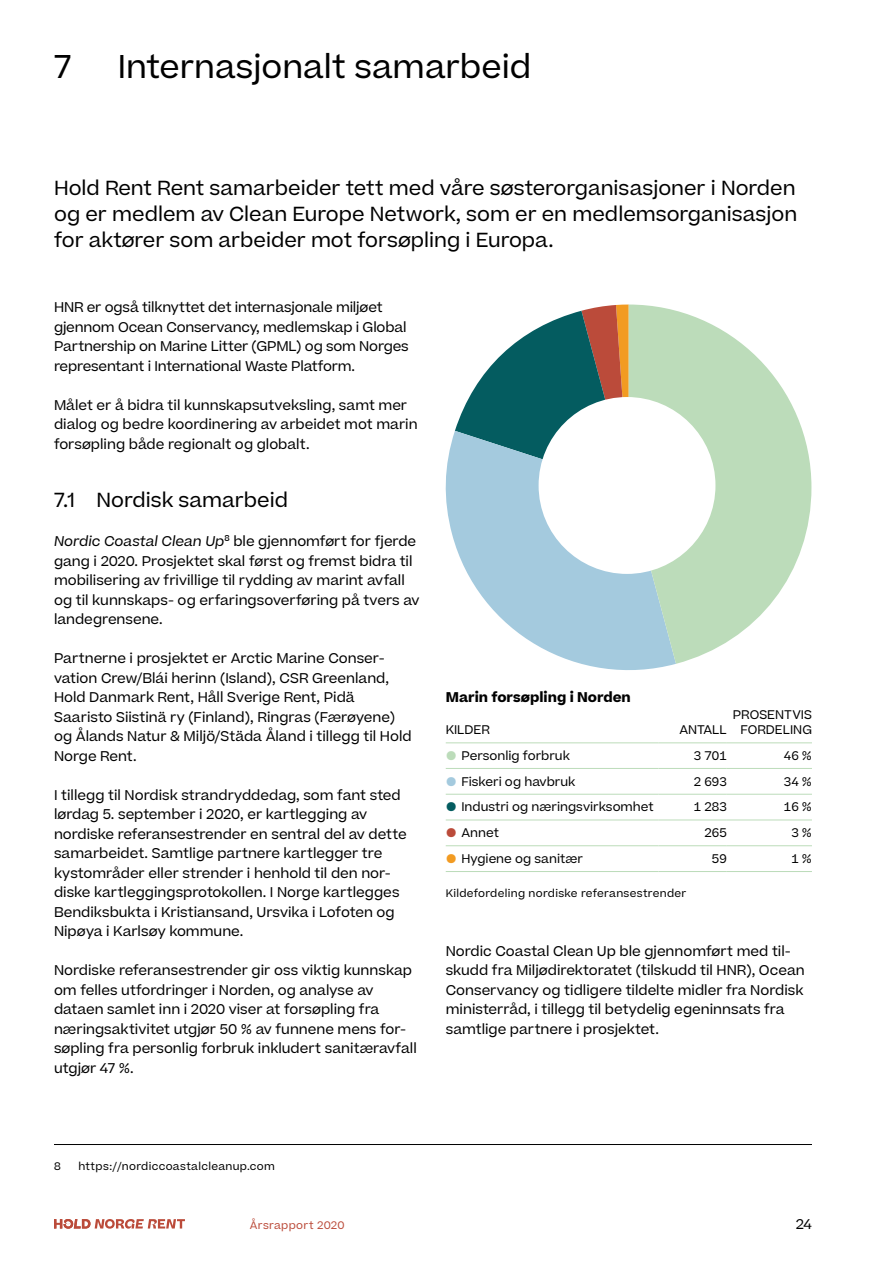
<style>
.page{position:relative;width:893px;height:1263px;background:#fff}
.page>*{position:absolute;margin:0;border:0;box-sizing:border-box;transform-origin:0 0}
.t1{font:31.5px "Beatrice";color:#000}
.t2{font:19.5px/26px "Beatrice";color:#000;text-align:justify}
.t3{font:13.5px/19.5px "Beatrice";color:#000}
.t4{font:700 13.5px "Beatrice";color:#000}
.t5{font:12px/15px "Beatrice";color:#000;text-align:right}
.t6{font:10.5px "Beatrice";letter-spacing:.03em;color:#000}
.t7{font:10.5px "Beatrice";letter-spacing:.03em;color:#bb4b3a}
.s1{font-style:italic}
.s2{color:#bcdcba}
.s3{color:#a4cade}
.s4{color:#045c60}
.s5{color:#bb4b3a}
.s6{color:#f29b22}
</style>
<div class="page">
<svg style="left:54px;top:1219px;width:131px;height:10px"></svg>
<hr style="left:54px;top:1144px;width:758px;height:1px;background:#000">
<svg style="left:455px;top:304px;width:174px;height:127px"></svg>
<svg style="left:445px;top:431px;width:230px;height:239px;fill:#a4cade"></svg>
<svg style="left:629px;top:304px;width:182px;height:360px;fill:#bcdcba"></svg>
<div style="left:539px;top:397px;width:176px;height:177px;background:#fff;border-radius:50%"></div>
<hr style="left:446px;top:768px;width:212px;height:1px;background:#bcdcba">
<hr style="left:658px;top:768px;width:69px;height:1px;background:#bcdcba">
<hr style="left:727px;top:768px;width:85px;height:1px;background:#bcdcba">
<hr style="left:446px;top:794px;width:212px;height:1px;background:#bcdcba">
<hr style="left:658px;top:794px;width:69px;height:1px;background:#bcdcba">
<hr style="left:727px;top:794px;width:85px;height:1px;background:#bcdcba">
<hr style="left:446px;top:820px;width:212px;height:1px;background:#bcdcba">
<hr style="left:658px;top:820px;width:69px;height:1px;background:#bcdcba">
<hr style="left:727px;top:820px;width:85px;height:1px;background:#bcdcba">
<hr style="left:446px;top:845px;width:212px;height:1px;background:#bcdcba">
<hr style="left:658px;top:845px;width:69px;height:1px;background:#bcdcba">
<hr style="left:727px;top:845px;width:85px;height:1px;background:#bcdcba">
<hr style="left:446px;top:871px;width:212px;height:1px;background:#bcdcba">
<hr style="left:658px;top:871px;width:69px;height:1px;background:#bcdcba">
<hr style="left:727px;top:871px;width:85px;height:1px;background:#bcdcba">
<hr style="left:446px;top:743px;width:212px;height:1px;background:#bcdcba">
<hr style="left:658px;top:743px;width:69px;height:1px;background:#bcdcba">
<hr style="left:727px;top:743px;width:85px;height:1px;background:#bcdcba">
<h1 class="t1" style="left:54px;top:46px;width:19px">7</h1>
<h1 class="t1" style="left:118px;top:46px;width:415px">Internasjonalt samarbeid</h1>
<h2 class="t2" style="left:54px;top:175px;width:745px">Hold Rent Rent samarbeider tett med våre søsterorganisasjoner i Norden og er medlem av Clean Europe Network, som er en medlemsorganisasjon for aktører som arbeider mot forsøpling i Europa.</h2>
<p class="t3" style="left:54px;top:297px;width:356px">HNR er også tilknyttet det internasjonale miljøet gjennom Ocean Conservancy, medlemskap i Global Partnership on Marine Litter (GPML) og som Norges representant i International Waste Platform.</p>
<p class="t3" style="left:54px;top:395px;width:365px">Målet er å bidra til kunnskapsutveksling, samt mer dialog og bedre koordinering av arbeidet mot marin forsøpling både regionalt og globalt.</p>
<h2 class="t2" style="left:54px;top:487px;width:235px">7.1 Nordisk samarbeid</h2>
<p class="t3" style="left:54px;top:531px;width:367px"><span class="s1">Nordic Coastal Clean Up</span>8 ble gjennomført for fjerde gang i 2020. Prosjektet skal først og fremst bidra til mobilisering av frivillige til rydding av marint avfall og til kunnskaps- og erfaringsoverføring på tvers av landegrensene.</p>
<p class="t3" style="left:54px;top:648px;width:359px">Partnerne i prosjektet er Arctic Marine Conser&shy;vation Crew/Blái herinn (Island), CSR Greenland, Hold Danmark Rent, Håll Sverige Rent, Pidä Saaristo Siistinä ry (Finland), Ringras (Færøyene) og Ålands Natur &amp; Miljö/Städa Åland i tillegg til Hold Norge Rent.</p>
<p class="t3" style="left:54px;top:785px;width:354px">I tillegg til Nordisk strandryddedag, som fant sted lørdag 5. september i 2020, er kartlegging av nordiske referansestrender en sentral del av dette samarbeidet. Samtlige partnere kartlegger tre kystområder eller strender i henhold til den nor&shy;diske kartleggingsprotokollen. I Norge kartlegges Bendiksbukta i Kristiansand, Ursvika i Lofoten og Nipøya i Karlsøy kommune.</p>
<p class="t3" style="left:54px;top:960px;width:364px">Nordiske referansestrender gir oss viktig kunnskap om felles utfordringer i Norden, og analyse av dataen samlet inn i 2020 viser at forsøpling fra næringsaktivitet utgjør 50 % av funnene mens for&shy;søpling fra personlig forbruk inkludert sanitæravfall utgjør 47 %.</p>
<p class="t4" style="left:446px;top:688px;width:187px">Marin forsøpling i Norden</p>
<p class="t5" style="left:446px;top:722px;width:46px">KILDER</p>
<p class="t5" style="left:679px;top:722px;width:49px">ANTALL</p>
<p class="t5" style="left:733px;top:707px;width:81px">PROSENTVIS<br>FORDELING</p>
<p class="t5" style="left:446px;top:748px;width:126px"><span class="s2">●</span> Personlig forbruk</p>
<p class="t5" style="left:694px;top:748px;width:34px">3 701</p>
<p class="t5" style="left:784px;top:748px;width:30px">46 %</p>
<p class="t5" style="left:446px;top:774px;width:131px"><span class="s3">●</span> Fiskeri og havbruk</p>
<p class="t5" style="left:694px;top:774px;width:34px">2 693</p>
<p class="t5" style="left:784px;top:774px;width:30px">34 %</p>
<p class="t5" style="left:446px;top:799px;width:209px"><span class="s4">●</span> Industri og næringsvirksomhet</p>
<p class="t5" style="left:694px;top:799px;width:34px">1 283</p>
<p class="t5" style="left:784px;top:799px;width:30px">16 %</p>
<p class="t5" style="left:446px;top:825px;width:55px"><span class="s5">●</span> Annet</p>
<p class="t5" style="left:704px;top:825px;width:24px">265</p>
<p class="t5" style="left:791px;top:825px;width:22px">3 %</p>
<p class="t5" style="left:446px;top:851px;width:139px"><span class="s6">●</span> Hygiene og sanitær</p>
<p class="t5" style="left:712px;top:851px;width:16px">59</p>
<p class="t5" style="left:791px;top:851px;width:22px">1 %</p>
<p class="t6" style="left:446px;top:886px;width:242px">Kildefordeling nordiske referansestrender</p>
<p class="t3" style="left:446px;top:941px;width:360px">Nordic Coastal Clean Up ble gjennomført med til&shy;skudd fra Miljødirektoratet (tilskudd til HNR), Ocean Conservancy og tidligere tildelte midler fra Nordisk ministerråd, i tillegg til betydelig egeninnsats fra samtlige partnere i prosjektet.</p>
<p class="t6" style="left:54px;top:1159px;width:8px">8</p>
<p class="t6" style="left:78px;top:1159px;width:198px">https://nordiccoastalcleanup.com</p>
<p class="t7" style="left:250px;top:1218px;width:96px">Årsrapport 2020</p>
<p class="t3" style="left:796px;top:1214px;width:18px">24</p>
</div>
